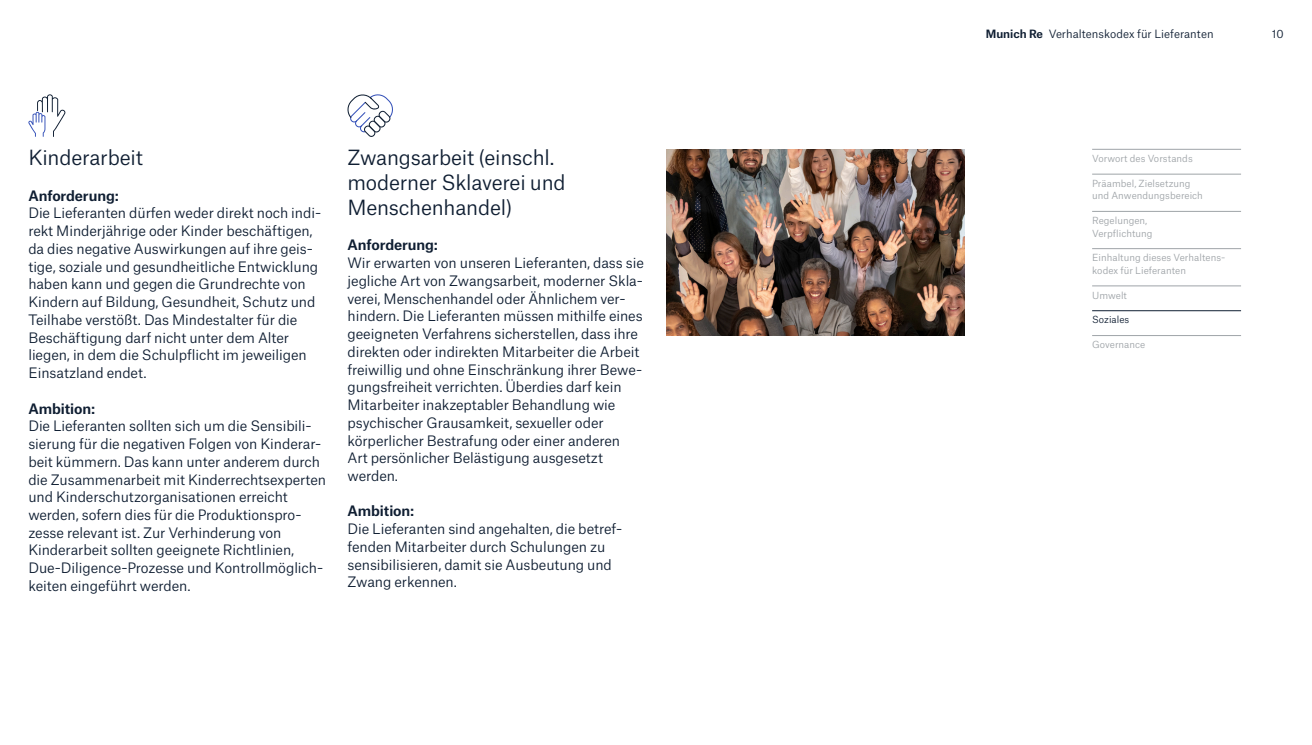
<style>
.page{position:relative;width:1312px;height:745px;background:#fff}
.page>*{position:absolute;margin:0;border:0;box-sizing:border-box;transform-origin:0 0}
.t1{font:20px/24.8px "Munich Re Neue";letter-spacing:-.01em;color:#0f1e32}
.t2{font:13.75px/17.8px "Munich Re Neue";letter-spacing:-.005em;color:#0f1e32}
.t3{font:700 13.75px "Munich Re Neue";letter-spacing:-.005em;color:#0f1e32}
.t4{font:11px "Munich Re Neue";color:#0f1e32}
.t5{font:9.38px/12.4px "Munich Re Neue";letter-spacing:.005em;color:#9fa4a8}
.t6{font:9.38px "Munich Re Neue";letter-spacing:.005em;color:#0f1e32}
.s1{font-weight:700}
</style>
<div class="page">
<hr style="left:1091px;top:149px;width:149px;height:1px;background:#9fa4a8">
<hr style="left:1091px;top:174px;width:149px;height:1px;background:#9fa4a8">
<hr style="left:1091px;top:211px;width:149px;height:1px;background:#9fa4a8">
<hr style="left:1091px;top:248px;width:149px;height:1px;background:#9fa4a8">
<hr style="left:1091px;top:285px;width:149px;height:1px;background:#9fa4a8">
<hr style="left:1091px;top:310px;width:149px;height:1px;background:#0f1e32">
<hr style="left:1091px;top:335px;width:149px;height:1px;background:#9fa4a8">
<svg style="left:28px;top:94px;width:38px;height:43px"></svg>
<svg style="left:347px;top:94px;width:46px;height:43px"></svg>
<img style="left:666px;top:149px;width:298px;height:186px">
<h1 class="t1" style="left:28px;top:143px;width:116px">Kinderarbeit</h1>
<p class="t3" style="left:28px;top:184px;width:92px">Anforderung:</p>
<p class="t2" style="left:28px;top:203px;width:294px">Die Lieferanten dürfen weder direkt noch indi&shy;rekt Minderjährige oder Kinder beschäftigen, da dies negative Auswirkungen auf ihre geis&shy;tige, soziale und gesundheitliche Entwicklung haben kann und gegen die Grundrechte von Kindern auf Bildung, Gesundheit, Schutz und Teilhabe verstößt. Das Mindestalter für die Beschäftigung darf nicht unter dem Alter liegen, in dem die Schulpflicht im jeweiligen Einsatzland endet.</p>
<p class="t3" style="left:28px;top:397px;width:68px">Ambition:</p>
<p class="t2" style="left:28px;top:415px;width:299px">Die Lieferanten sollten sich um die Sensibili&shy;sierung für die negativen Folgen von Kinderar&shy;beit kümmern. Das kann unter anderem durch die Zusammenarbeit mit Kinderrechtsexperten und Kinderschutzorganisationen erreicht werden, sofern dies für die Produktionspro&shy;zesse relevant ist. Zur Verhinderung von Kinderarbeit sollten geeignete Richtlinien, Due-Diligence-Prozesse und Kontrollmöglich&shy;keiten eingeführt werden.</p>
<h1 class="t1" style="left:347px;top:143px;width:220px">Zwangsarbeit (einschl. moderner Sklaverei und<br>Menschenhandel)</h1>
<p class="t3" style="left:347px;top:234px;width:92px">Anforderung:</p>
<p class="t2" style="left:347px;top:252px;width:298px">Wir erwarten von unseren Lieferanten, dass sie jegliche Art von Zwangsarbeit, moderner Skla&shy;verei, Menschenhandel oder Ähnlichem ver&shy;hindern. Die Lieferanten müssen mithilfe eines geeigneten Verfahrens sicherstellen, dass ihre direkten oder indirekten Mitarbeiter die Arbeit freiwillig und ohne Einschränkung ihrer Bewe&shy;gungsfreiheit verrichten. Überdies darf kein Mitarbeiter inakzeptabler Behandlung wie psychischer Grausamkeit, sexueller oder körperlicher Bestrafung oder einer anderen<br>Art persönlicher Belästigung ausgesetzt werden.</p>
<p class="t3" style="left:347px;top:499px;width:68px">Ambition:</p>
<p class="t2" style="left:347px;top:518px;width:276px">Die Lieferanten sind angehalten, die betref&shy;fenden Mitarbeiter durch Schulungen zu sensibilisieren, damit sie Ausbeutung und Zwang erkennen.</p>
<p class="t4" style="left:985px;top:25px;width:229px"><span class="s1">Munich Re</span> Verhaltenskodex für Lieferanten</p>
<p class="t4" style="left:1271px;top:25px;width:13px">10</p>
<p class="t5" style="left:1091px;top:151px;width:102px">Vorwort des Vorstands</p>
<p class="t5" style="left:1091px;top:176px;width:112px">Präambel, Zielsetzung und Anwendungsbereich</p>
<p class="t5" style="left:1091px;top:213px;width:62px">Regelungen,<br>Verpflichtung</p>
<p class="t5" style="left:1091px;top:250px;width:135px">Einhaltung dieses Verhaltens&shy;kodex für Lieferanten</p>
<p class="t5" style="left:1091px;top:288px;width:36px">Umwelt</p>
<p class="t6" style="left:1091px;top:312px;width:39px">Soziales</p>
<p class="t5" style="left:1091px;top:337px;width:55px">Governance</p>
</div>
